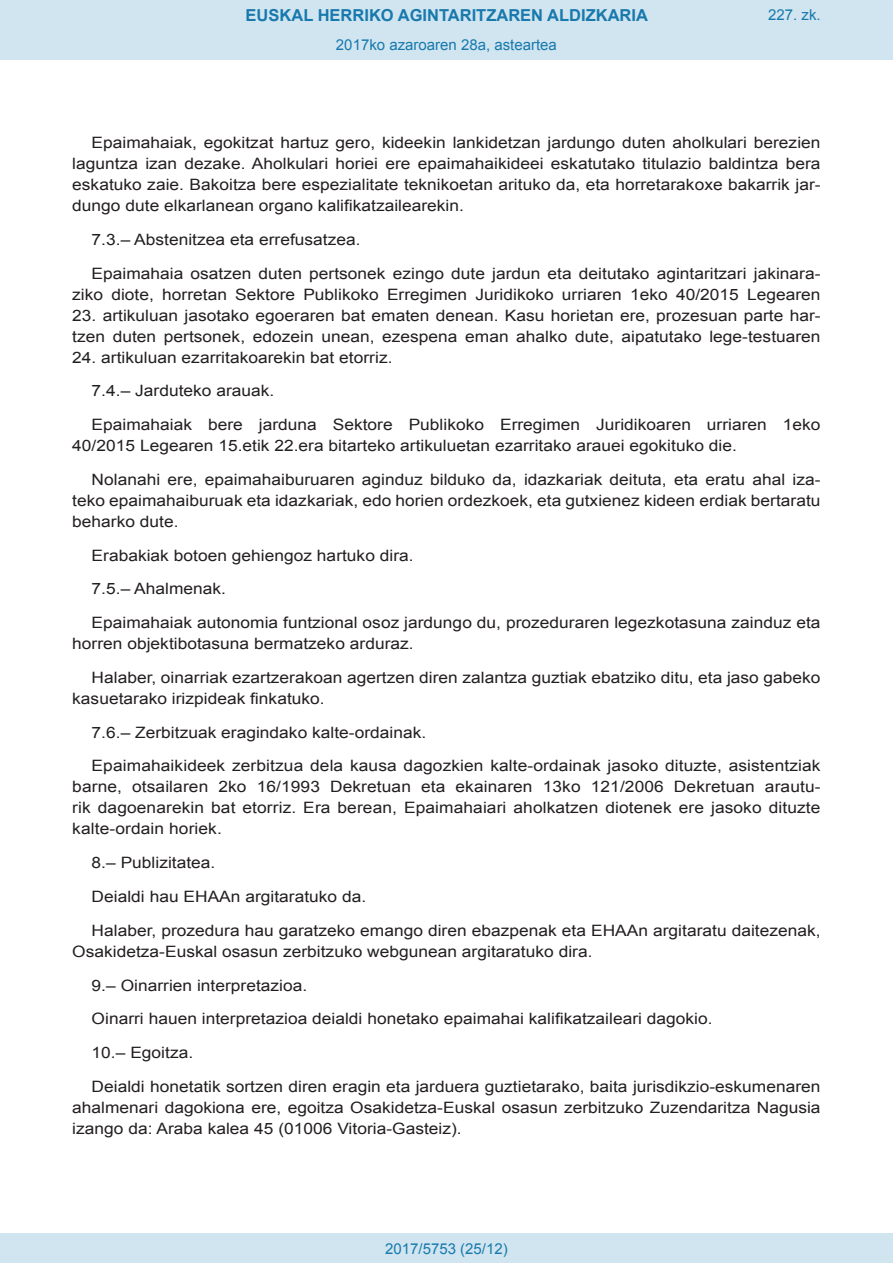
<style>
.page{position:relative;width:893px;height:1263px;background:#fff}
.page>*{position:absolute;margin:0;border:0;box-sizing:border-box;transform-origin:0 0}
.t1{font:700 16.5px "Arial";color:#1879ad}
.BOPVDetalle{font:15.6px/21px "Arial";color:#231f20;scale:1.11 1}
.Paginacion_Centro{font:15px "Arial";color:#1879ad}
</style>
<div class="page">
<div style="left:0;top:0;width:893px;height:60px;background:#d0e5f0"></div>
<div style="left:0;top:1233px;width:893px;height:30px;background:#d0e5f0"></div>
<p class="t1" style="left:246px;top:4px;width:404px">EUSKAL HERRIKO AGINTARITZAREN ALDIZKARIA</p>
<p class="Paginacion_Centro" style="left:336px;top:35px;width:222px">2017ko azaroaren 28a, asteartea</p>
<p class="Paginacion_Centro" style="left:768px;top:5px;width:54px">227. zk.</p>
<p class="BOPVDetalle" style="left:72px;top:132px;width:676px;text-align:justify;text-indent:19px">Epaimahaiak, egokitzat hartuz gero, kideekin lankidetzan jardungo duten aholkulari berezien laguntza izan dezake. Aholkulari horiei ere epaimahaikideei eskatutako titulazio baldintza bera eskatuko zaie. Bakoitza bere espezialitate teknikoetan arituko da, eta horretarakoxe bakarrik jar&shy;dungo dute elkarlanean organo kalifikatzailearekin.</p>
<p class="BOPVDetalle" style="left:92px;top:229px;width:244px">7.3.– Abstenitzea eta errefusatzea.</p>
<p class="BOPVDetalle" style="left:72px;top:263px;width:676px;text-align:right">Epaimahaia osatzen duten pertsonek ezingo dute jardun eta deitutako agintaritzari jakinara&shy;ziko diote, horretan Sektore Publikoko Erregimen Juridikoko urriaren 1eko 40/2015 Legearen</p>
<p class="BOPVDetalle" style="left:72px;top:305px;width:676px">23. artikuluan jasotako egoeraren bat ematen denean. Kasu horietan ere, prozesuan parte har&shy;tzen duten pertsonek, edozein unean, ezespena eman ahalko dute, aipatutako lege-testuaren</p>
<p class="BOPVDetalle" style="left:72px;top:347px;width:290px">24. artikuluan ezarritakoarekin bat etorriz.</p>
<p class="BOPVDetalle" style="left:92px;top:381px;width:166px">7.4.– Jarduteko arauak.</p>
<p class="BOPVDetalle" style="left:72px;top:414px;width:676px;text-indent:19px">Epaimahaiak bere jarduna Sektore Publikoko Erregimen Juridikoaren urriaren 1eko<br>40/2015 Legearen 15.etik 22.era bitarteko artikuluetan ezarritako arauei egokituko die.</p>
<p class="BOPVDetalle" style="left:72px;top:469px;width:676px;text-align:justify;text-indent:19px">Nolanahi ere, epaimahaiburuaren aginduz bilduko da, idazkariak deituta, eta eratu ahal iza&shy;teko epaimahaiburuak eta idazkariak, edo horien ordezkoek, eta gutxienez kideen erdiak bertaratu beharko dute.</p>
<p class="BOPVDetalle" style="left:92px;top:545px;width:292px">Erabakiak botoen gehiengoz hartuko dira.</p>
<p class="BOPVDetalle" style="left:92px;top:579px;width:123px">7.5.– Ahalmenak.</p>
<p class="BOPVDetalle" style="left:72px;top:612px;width:676px;text-indent:19px">Epaimahaiak autonomia funtzional osoz jardungo du, prozeduraren legezkotasuna zainduz eta horren objektibotasuna bermatzeko arduraz.</p>
<p class="BOPVDetalle" style="left:72px;top:667px;width:676px;text-indent:19px">Halaber, oinarriak ezartzerakoan agertzen diren zalantza guztiak ebatziko ditu, eta jaso gabeko kasuetarako irizpideak finkatuko.</p>
<p class="BOPVDetalle" style="left:92px;top:722px;width:303px">7.6.– Zerbitzuak eragindako kalte-ordainak.</p>
<p class="BOPVDetalle" style="left:72px;top:756px;width:676px;text-align:justify;text-indent:19px">Epaimahaikideek zerbitzua dela kausa dagozkien kalte-ordainak jasoko dituzte, asistentziak barne, otsailaren 2ko 16/1993 Dekretuan eta ekainaren 13ko 121/2006 Dekretuan arautu&shy;rik dagoenarekin bat etorriz. Era berean, Epaimahaiari aholkatzen diotenek ere jasoko dituzte kalte-ordain horiek.</p>
<p class="BOPVDetalle" style="left:92px;top:852px;width:113px">8.– Publizitatea.</p>
<p class="BOPVDetalle" style="left:92px;top:886px;width:249px">Deialdi hau EHAAn argitaratuko da.</p>
<p class="BOPVDetalle" style="left:72px;top:920px;width:676px;text-indent:19px">Halaber, prozedura hau garatzeko emango diren ebazpenak eta EHAAn argitaratu daitezenak,<br>Osakidetza-Euskal osasun zerbitzuko webgunean argitaratuko dira.</p>
<p class="BOPVDetalle" style="left:92px;top:975px;width:196px">9.– Oinarrien interpretazioa.</p>
<p class="BOPVDetalle" style="left:92px;top:1008px;width:561px">Oinarri hauen interpretazioa deialdi honetako epaimahai kalifikatzaileari dagokio.</p>
<p class="BOPVDetalle" style="left:92px;top:1042px;width:93px">10.– Egoitza.</p>
<p class="BOPVDetalle" style="left:72px;top:1076px;width:676px;text-align:justify;text-indent:19px">Deialdi honetatik sortzen diren eragin eta jarduera guztietarako, baita jurisdikzio-eskumenaren ahalmenari dagokiona ere, egoitza Osakidetza-Euskal osasun zerbitzuko Zuzendaritza Nagusia izango da: Araba kalea 45 (01006 Vitoria-Gasteiz).</p>
<p class="Paginacion_Centro" style="left:385px;top:1238px;width:124px">2017/5753 (25/12)</p>
</div>
